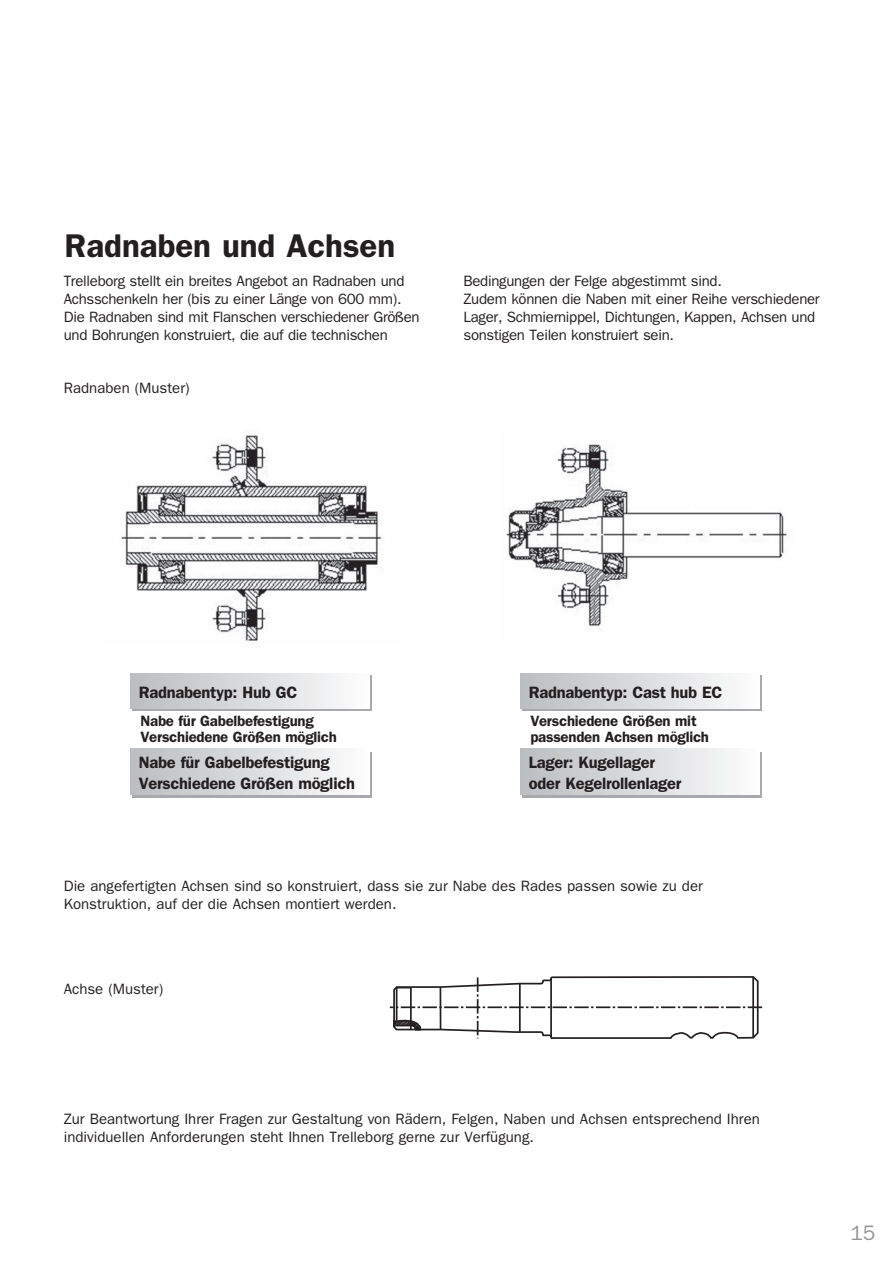
<style>
.page{position:relative;width:893px;height:1263px;background:#fff}
.page>*{position:absolute;margin:0;border:0;box-sizing:border-box;transform-origin:0 0}
.Normale{font:600 33px "ITC Franklin Gothic Std";color:#231f20}
.Normale-2{font:21px "ITC Franklin Gothic Std";color:#939598}
.Normale-3{font:600 16.5px "ITC Franklin Gothic Std";letter-spacing:-.015em;color:#231f20}
.Normale-4{font:15px/18px "ITC Franklin Gothic Std";letter-spacing:-.02em;color:#231f20}
.Normale-5{font:15px/18px "ITC Franklin Gothic Std";color:#231f20}
.Normale-6{font:600 15px/16.5px "ITC Franklin Gothic Std";letter-spacing:-.015em;color:#231f20}
</style>
<div class="page">
<img style="left:121px;top:435px;width:261px;height:206px">
<img style="left:506px;top:444px;width:281px;height:184px">
<div style="left:133px;top:676px;width:239px;height:35px;background:#a8a9ad"></div>
<div style="left:130px;top:673px;width:240px;height:36px;background:linear-gradient(to right,#bbbcbf,#fcfdfd)"></div>
<svg style="left:133px;top:752px;width:239px;height:46px"></svg>
<div style="left:130px;top:748px;width:240px;height:46px;background:linear-gradient(to right,#bbbcbf,#fcfdfd)"></div>
<div style="left:523px;top:676px;width:239px;height:35px;background:#a8a9ad"></div>
<div style="left:520px;top:673px;width:240px;height:36px;background:linear-gradient(to right,#bbbcbf,#fcfdfd)"></div>
<svg style="left:523px;top:752px;width:239px;height:46px"></svg>
<div style="left:520px;top:748px;width:240px;height:46px;background:linear-gradient(to right,#bbbcbf,#fcfdfd)"></div>
<svg style="left:390px;top:976px;width:372px;height:64px"></svg>
<p class="Normale" style="left:65px;top:226px;width:332px">Radnaben und Achsen</p>
<p class="Normale-4" style="left:64px;top:272px;width:342px">Trelleborg stellt ein breites Angebot an Radnaben und<br>Achsschenkeln her (bis zu einer Länge von 600 mm).</p>
<p class="Normale-4" style="left:64px;top:308px;width:357px">Die Radnaben sind mit Flanschen verschiedener Größen und Bohrungen konstruiert, die auf die technischen</p>
<p class="Normale-5" style="left:64px;top:379px;width:127px">Radnaben (Muster)</p>
<p class="Normale-4" style="left:463px;top:272px;width:260px">Bedingungen der Felge abgestimmt sind.</p>
<p class="Normale-4" style="left:463px;top:290px;width:358px">Zudem können die Naben mit einer Reihe verschiedener<br>Lager, Schmiernippel, Dichtungen, Kappen, Achsen und sonstigen Teilen konstruiert sein.</p>
<p class="Normale-3" style="left:139px;top:683px;width:160px">Radnabentyp: Hub GC</p>
<p class="Normale-3" style="left:529px;top:683px;width:195px">Radnabentyp: Cast hub EC</p>
<p class="Normale-6" style="left:140px;top:712px;width:175px">Nabe für Gabelbefestigung</p>
<p class="Normale-6" style="left:140px;top:729px;width:198px">Verschiedene Größen möglich</p>
<p class="Normale-6" style="left:530px;top:712px;width:180px">Verschiedene Größen mit passenden Achsen möglich</p>
<p class="Normale-3" style="left:139px;top:753px;width:192px">Nabe für Gabelbefestigung</p>
<p class="Normale-3" style="left:139px;top:774px;width:217px">Verschiedene Größen möglich</p>
<p class="Normale-3" style="left:529px;top:753px;width:128px">Lager: Kugellager</p>
<p class="Normale-3" style="left:529px;top:774px;width:154px">oder Kegelrollenlager</p>
<p class="Normale-5" style="left:64px;top:877px;width:641px">Die angefertigten Achsen sind so konstruiert, dass sie zur Nabe des Rades passen sowie zu der<br>Konstruktion, auf der die Achsen montiert werden.</p>
<p class="Normale-5" style="left:64px;top:980px;width:101px">Achse (Muster)</p>
<p class="Normale-5" style="left:64px;top:1110px;width:698px">Zur Beantwortung Ihrer Fragen zur Gestaltung von Rädern, Felgen, Naben und Achsen entsprechend Ihren individuellen Anforderungen steht Ihnen Trelleborg gerne zur Verfügung.</p>
<p class="Normale-2" style="left:850px;top:1221px;width:26px">15</p>
</div>
